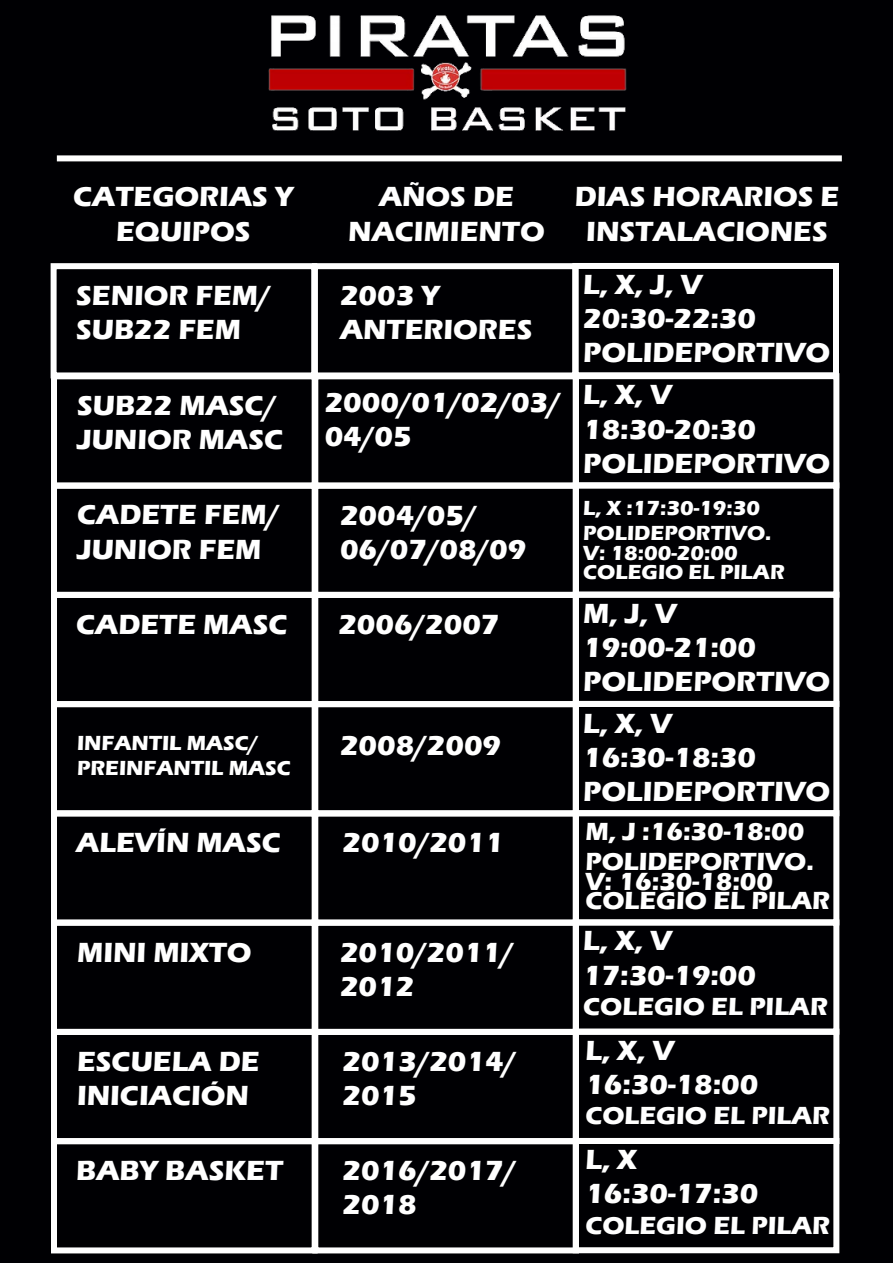
<style>
.page{position:relative;width:893px;height:1263px;background:#000003}
.page>*{position:absolute;margin:0;border:0;box-sizing:border-box;transform-origin:0 0}
.t1{font:700 28.5px/34.2px "Eras ITC";color:#fff}
.t2{font:700 25.5px "Eras ITC";color:#fff}
.t3{font:700 21px/25.2px "Eras ITC";color:#fff}
</style>
<div class="page">
<img style="left:268px;top:15px;width:359px;height:116px">
<div style="left:51px;top:373px;width:267px;height:116px;border:6px solid #fff"></div>
<div style="left:51px;top:483px;width:267px;height:115px;border:6px solid #fff"></div>
<div style="left:51px;top:592px;width:267px;height:115px;border:6px solid #fff"></div>
<div style="left:51px;top:701px;width:267px;height:115px;border:6px solid #fff"></div>
<div style="left:51px;top:810px;width:267px;height:116px;border:6px solid #fff"></div>
<div style="left:51px;top:920px;width:267px;height:115px;border:6px solid #fff"></div>
<div style="left:51px;top:1029px;width:267px;height:115px;border:6px solid #fff"></div>
<div style="left:51px;top:1138px;width:267px;height:115px;border:6px solid #fff"></div>
<div style="left:312px;top:373px;width:267px;height:116px;border:6px solid #fff"></div>
<div style="left:312px;top:483px;width:267px;height:115px;border:6px solid #fff"></div>
<div style="left:312px;top:592px;width:267px;height:115px;border:6px solid #fff"></div>
<div style="left:312px;top:701px;width:267px;height:115px;border:6px solid #fff"></div>
<div style="left:312px;top:810px;width:267px;height:116px;border:6px solid #fff"></div>
<div style="left:312px;top:920px;width:267px;height:115px;border:6px solid #fff"></div>
<div style="left:312px;top:1029px;width:267px;height:115px;border:6px solid #fff"></div>
<div style="left:312px;top:1138px;width:267px;height:115px;border:6px solid #fff"></div>
<div style="left:573px;top:373px;width:266px;height:115px;border:6px solid #fff"></div>
<div style="left:573px;top:482px;width:266px;height:116px;border:6px solid #fff"></div>
<div style="left:573px;top:592px;width:266px;height:115px;border:6px solid #fff"></div>
<div style="left:573px;top:701px;width:266px;height:115px;border:6px solid #fff"></div>
<div style="left:573px;top:810px;width:266px;height:115px;border:6px solid #fff"></div>
<div style="left:573px;top:919px;width:266px;height:116px;border:6px solid #fff"></div>
<div style="left:573px;top:1029px;width:266px;height:115px;border:6px solid #fff"></div>
<div style="left:573px;top:1138px;width:266px;height:115px;border:6px solid #fff"></div>
<div style="left:51px;top:263px;width:266px;height:115px;border:6px solid #fff"></div>
<div style="left:312px;top:263px;width:267px;height:115px;border:6px solid #fff"></div>
<div style="left:572px;top:263px;width:267px;height:115px;border:6px solid #fff"></div>
<div style="left:57px;top:155px;width:785px;height:6px;background:#fff"></div>
<p class="t1" style="left:73px;top:180px;width:222px;text-align:center">CATEGORIAS Y<br>EQUIPOS</p>
<p class="t1" style="left:379px;top:180px;width:136px">AÑOS DE</p>
<p class="t1" style="left:348px;top:214px;width:198px">NACIMIENTO</p>
<p class="t1" style="left:76px;top:279px;width:196px">SENIOR FEM/<br>SUB22 FEM</p>
<p class="t1" style="left:77px;top:389px;width:208px">SUB22 MASC/<br>JUNIOR MASC</p>
<p class="t1" style="left:77px;top:498px;width:204px">CADETE FEM/</p>
<p class="t1" style="left:77px;top:532px;width:186px">JUNIOR FEM</p>
<p class="t1" style="left:76px;top:607px;width:213px">CADETE MASC</p>
<p class="t1" style="left:340px;top:278px;width:101px">2003 Y</p>
<p class="t1" style="left:340px;top:313px;width:194px">ANTERIORES</p>
<p class="t1" style="left:325px;top:385px;width:238px">2000/01/02/03/</p>
<p class="t1" style="left:325px;top:420px;width:88px">04/05</p>
<p class="t1" style="left:340px;top:498px;width:138px">2004/05/</p>
<p class="t1" style="left:340px;top:532px;width:188px">06/07/08/09</p>
<p class="t1" style="left:338px;top:607px;width:163px">2006/2007</p>
<p class="t3" style="left:77px;top:730px;width:215px">INFANTIL MASC/<br>PREINFANTIL MASC</p>
<p class="t1" style="left:340px;top:728px;width:163px">2008/2009</p>
<p class="t1" style="left:76px;top:826px;width:206px">ALEVÍN MASC</p>
<p class="t1" style="left:342px;top:825px;width:163px">2010/2011</p>
<p class="t1" style="left:77px;top:935px;width:176px">MINI MIXTO</p>
<p class="t1" style="left:340px;top:935px;width:175px">2010/2011/</p>
<p class="t1" style="left:340px;top:969px;width:76px">2012</p>
<p class="t1" style="left:77px;top:1044px;width:184px">ESCUELA DE<br>INICIACIÓN</p>
<p class="t1" style="left:342px;top:1044px;width:175px">2013/2014/</p>
<p class="t1" style="left:342px;top:1078px;width:76px">2015</p>
<p class="t1" style="left:76px;top:1153px;width:208px">BABY BASKET</p>
<p class="t1" style="left:342px;top:1153px;width:175px">2016/2017/</p>
<p class="t1" style="left:342px;top:1187px;width:76px">2018</p>
<p class="t1" style="left:575px;top:180px;width:266px;text-align:center">DIAS HORARIOS E<br>INSTALACIONES</p>
<p class="t1" style="left:583px;top:267px;width:120px">L, X, J, V</p>
<p class="t1" style="left:583px;top:301px;width:174px">20:30-22:30</p>
<p class="t1" style="left:583px;top:336px;width:248px">POLIDEPORTIVO</p>
<p class="t1" style="left:583px;top:378px;width:90px">L, X, V</p>
<p class="t1" style="left:583px;top:412px;width:174px">18:30-20:30</p>
<p class="t1" style="left:583px;top:446px;width:248px">POLIDEPORTIVO</p>
<p class="t3" style="left:583px;top:496px;width:178px">L, X :17:30-19:30</p>
<p class="t3" style="left:583px;top:521px;width:190px">POLIDEPORTIVO.</p>
<p class="t3" style="left:583px;top:540px;width:156px">V: 18:00-20:00</p>
<p class="t3" style="left:583px;top:560px;width:203px">COLEGIO EL PILAR</p>
<p class="t1" style="left:583px;top:596px;width:95px">M, J, V</p>
<p class="t1" style="left:583px;top:630px;width:174px">19:00-21:00</p>
<p class="t1" style="left:583px;top:664px;width:248px">POLIDEPORTIVO</p>
<p class="t1" style="left:583px;top:706px;width:90px">L, X, V</p>
<p class="t1" style="left:583px;top:741px;width:174px">16:30-18:30</p>
<p class="t1" style="left:583px;top:775px;width:248px">POLIDEPORTIVO</p>
<p class="t2" style="left:585px;top:816px;width:221px">M, J :16:30-18:00</p>
<p class="t2" style="left:585px;top:847px;width:230px">POLIDEPORTIVO.</p>
<p class="t2" style="left:585px;top:866px;width:189px">V: 16:30-18:00</p>
<p class="t2" style="left:585px;top:886px;width:246px">COLEGIO EL PILAR</p>
<p class="t1" style="left:583px;top:924px;width:90px">L, X, V</p>
<p class="t1" style="left:583px;top:958px;width:174px">17:30-19:00</p>
<p class="t2" style="left:583px;top:992px;width:246px">COLEGIO EL PILAR</p>
<p class="t1" style="left:585px;top:1033px;width:90px">L, X, V</p>
<p class="t1" style="left:585px;top:1067px;width:174px">16:30-18:00</p>
<p class="t2" style="left:585px;top:1101px;width:246px">COLEGIO EL PILAR</p>
<p class="t1" style="left:585px;top:1142px;width:53px">L, X</p>
<p class="t1" style="left:585px;top:1177px;width:174px">16:30-17:30</p>
<p class="t2" style="left:585px;top:1211px;width:246px">COLEGIO EL PILAR</p>
</div>
